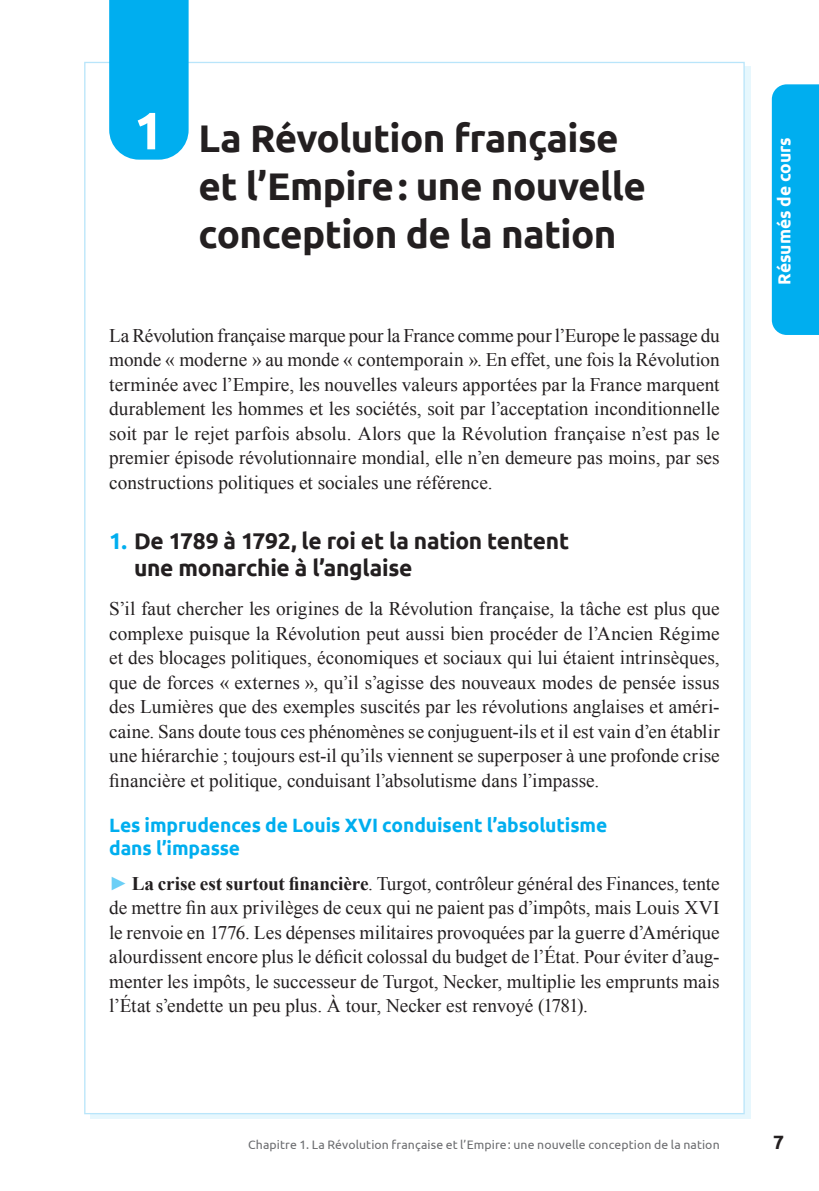
<style>
.page{position:relative;width:819px;height:1191px;background:#fff}
.page>*{position:absolute;margin:0;border:0;box-sizing:border-box;transform-origin:0 0}
.t1{font:700 38.5px/48.1px "Ubuntu";letter-spacing:-.015em;color:#231f20}
.t2{font:700 22.75px/27.3px "Ubuntu";letter-spacing:-.01em;color:#231f20}
.t3{font:19.25px/24.5px "Times New Roman";color:#231f20;text-align:justify}
.t4{font:700 19.25px/23.1px "Ubuntu";letter-spacing:-.005em;color:#00aeef}
.t5{font:700 19.25px "Ubuntu";color:#231f20}
.t6{font:700 17.5px "Ubuntu";letter-spacing:-.005em;color:#fff}
.t7{font:12.25px "Ubuntu";letter-spacing:.01em;color:#6c6d70}
.s1{font-size:52.5px;color:#fff}
.s2{color:#00aeef}
.s3{color:#6bcff6}
.s4{font-weight:700}
</style>
<div class="page">
<div style="left:84px;top:62px;width:660px;height:1052px;background:#fff;border:1px solid #b9e5fa"></div>
<div style="left:109px;top:0;width:80px;height:160px;background:#00aeef"></div>
<svg style="left:771px;top:84px;width:48px;height:251px;background:#0fb2ef"></svg>
<h1 class="t1" style="left:198px;top:114px;width:449px;text-indent:-65px"><span class="s1">1</span> La Révolution française et l’Empire: une nouvelle conception de la nation</h1>
<p class="t3" style="left:109px;top:323px;width:612px">La Révolution française marque pour la France comme pour l’Europe le passage du monde « moderne » au monde « contemporain ». En effet, une fois la Révolution terminée avec l’Empire, les nouvelles valeurs apportées par la France marquent durablement les hommes et les sociétés, soit par l’acceptation inconditionnelle soit par le rejet parfois absolu. Alors que la Révolution française n’est pas le premier épisode révolutionnaire mondial, elle n’en demeure pas moins, par ses constructions politiques et sociales une référence.</p>
<p class="t2" style="left:134px;top:526px;width:436px;text-indent:-25px"><span class="s2">1.</span> De 1789 à 1792, le roi et la nation tentent une monarchie à l’anglaise</p>
<p class="t3" style="left:109px;top:596px;width:612px">S’il faut chercher les origines de la Révolution française, la tâche est plus que complexe puisque la Révolution peut aussi bien procéder de l’Ancien Régime et des blocages politiques, économiques et sociaux qui lui étaient intrinsèques, que de forces « externes », qu’il s’agisse des nouveaux modes de pensée issus des Lumières que des exemples suscités par les révolutions anglaises et améri&shy;caine. Sans doute tous ces phénomènes se conjuguent-ils et il est vain d’en établir une hiérarchie ; toujours est-il qu’ils viennent se superposer à une profonde crise financière et politique, conduisant l’absolutisme dans l’impasse.</p>
<p class="t4" style="left:109px;top:813px;width:499px">Les imprudences de Louis XVI conduisent l’absolutisme dans l’impasse</p>
<p class="t3" style="left:109px;top:871px;width:612px"><span class="s3">►</span> <span class="s4">La crise est surtout financière</span>. Turgot, contrôleur général des Finances, tente de mettre fin aux privilèges de ceux qui ne paient pas d’impôts, mais Louis XVI le renvoie en 1776. Les dépenses militaires provoquées par la guerre d’Amérique alourdissent encore plus le déficit colossal du budget de l’État. Pour éviter d’aug&shy;menter les impôts, le successeur de Turgot, Necker, multiplie les emprunts mais l’État s’endette un peu plus. À tour, Necker est renvoyé (1781).</p>
<p class="t6" style="left:773px;top:285px;width:149px;rotate:-90deg">Résumés de cours</p>
<p class="t7" style="left:248px;top:1137px;width:473px">Chapitre 1. La Révolution française et l’Empire: une nouvelle conception de la nation</p>
<p class="t5" style="left:773px;top:1130px;width:12px">7</p>
</div>
